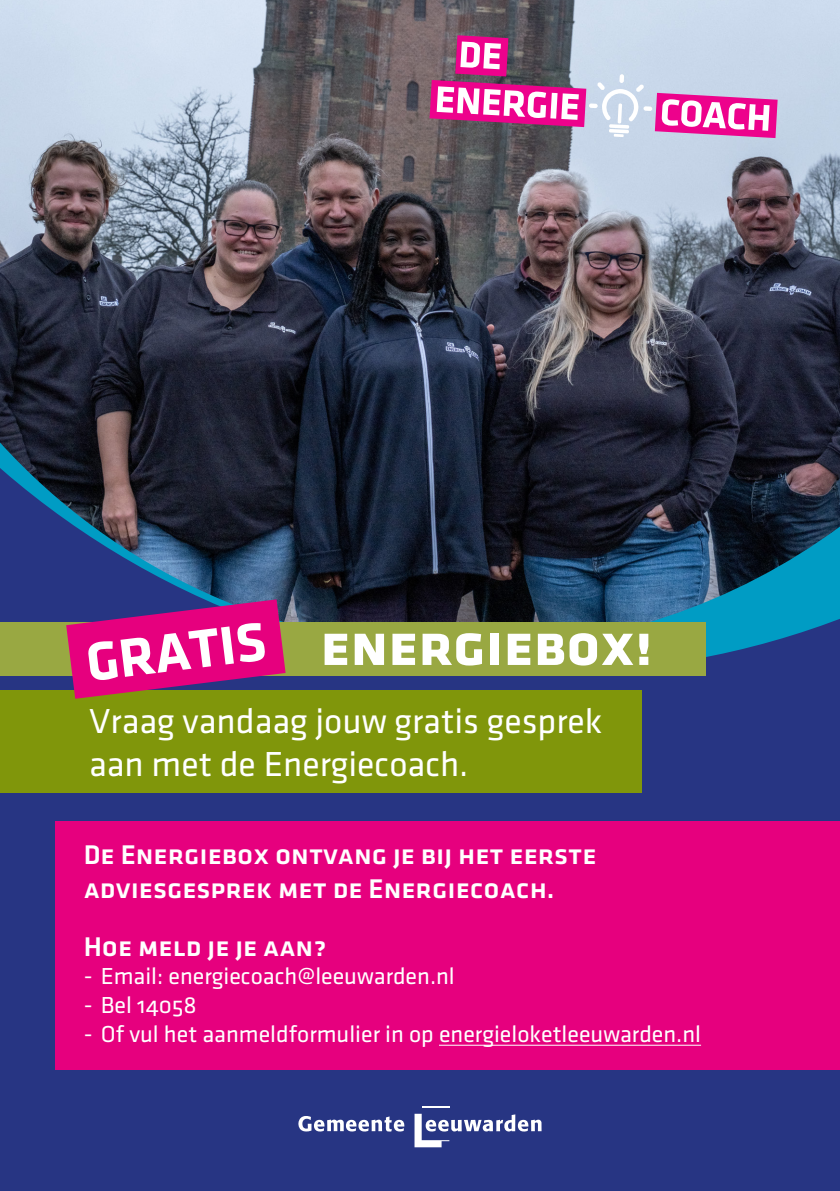
<style>
.page{position:relative;width:840px;height:1191px;background:#fff}
.page>*{position:absolute;margin:0;border:0;box-sizing:border-box;transform-origin:0 0}
.t1{font:60px "Klavika Bold Caps SC";color:#fff}
.t2{font:56px "Klavika Bold Caps SC";color:#fff}
.t3{font:36px/43.2px "Klavika Regular OSF";color:#fff}
.t4{font:28px/33.6px "Klavika Med Caps SC";color:#fff}
.t5{font:24px "Klavika Regular OSF";color:#fff}
</style>
<div class="page">
<div style="left:0;top:0;width:839px;height:1191px;background:#273583"></div>
<img style="left:0;top:0;width:839px;height:649px">
<div style="left:55px;top:821px;width:784px;height:249px;background:#e6007e"></div>
<hr style="left:439px;top:1044px;width:261px;height:1px;background:#fff">
<svg style="left:429px;top:35px;width:348px;height:103px;background:#c191b9"></svg>
<div style="left:0;top:690px;width:641px;height:103px;background:#80960b"></div>
<div style="left:0;top:622px;width:704px;height:54px;background:#99a842"></div>
<svg style="left:66px;top:599px;width:219px;height:100px"></svg>
<svg style="left:298px;top:1116px;width:106px;height:16px"></svg>
<svg style="left:414px;top:1113px;width:127px;height:34px"></svg>
<svg style="left:422px;top:1106px;width:27px;height:1px"></svg>
<h2 class="t2" style="left:83px;top:632px;width:182px;rotate:-7deg">GRATIS</h2>
<h1 class="t1" style="left:320px;top:612px;width:334px">energiebox!</h1>
<h3 class="t3" style="left:89px;top:699px;width:514px">Vraag vandaag jouw gratis gesprek aan met de Energiecoach.</h3>
<p class="t4" style="left:84px;top:838px;width:514px">De Energiebox ontvang je bij het eerste adviesgesprek met de Energiecoach.</p>
<p class="t4" style="left:84px;top:929px;width:244px">Hoe meld je je aan?</p>
<p class="t5" style="left:84px;top:964px;width:372px">- Email: energiecoach@leeuwarden.nl</p>
<p class="t5" style="left:84px;top:992px;width:115px">- Bel 14058</p>
<p class="t5" style="left:84px;top:1021px;width:618px">- Of vul het aanmeldformulier in op energieloketleeuwarden.nl</p>
</div>
